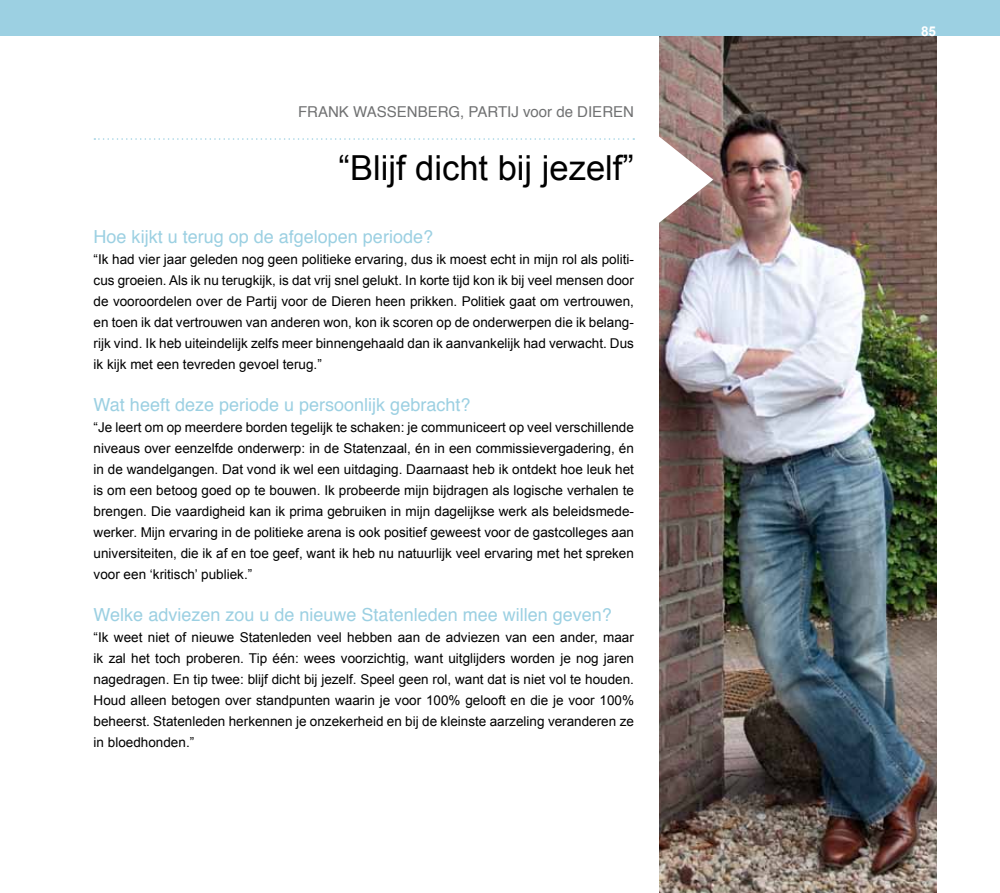
<style>
.page{position:relative;width:1000px;height:893px;background:#fff}
.page>*{position:absolute;margin:0;border:0;box-sizing:border-box;transform-origin:0 0}
.t1{font:34.5px "Arial";color:#000}
.t2{font:18px "Helvetica";color:#9cd0e2}
.t3{font:15px "Helvetica";color:#707172}
.t4{font:13.5px/21px "Arial";color:#000;text-align:justify}
.t5{font:700 13.5px "Arial";color:#fff}
</style>
<div class="page">
<img style="left:659px;top:35px;width:276px;height:858px">
<svg style="left:94px;top:138px;width:540px;height:2px"></svg>
<svg style="left:659px;top:136px;width:54px;height:87px"></svg>
<div style="left:0;top:0;width:999px;height:35px;background:#9cd0e2"></div>
<p class="t3" style="left:298px;top:100px;width:20px">Fran</p>
<p class="t3" style="left:339px;top:100px;width:40px">k Wassenberg</p>
<p class="t3" style="left:460px;top:100px;width:27px">, Partij</p>
<p class="t3" style="left:523px;top:100px;width:75px">voor de Dieren</p>
<h1 class="t1" style="left:338px;top:145px;width:297px">“Blijf dicht bij jezelf”</h1>
<h2 class="t2" style="left:94px;top:223px;width:341px">Hoe kijkt u terug op de afgelopen periode?</h2>
<p class="t4" style="left:94px;top:249px;width:542px">“Ik had vier jaar geleden nog geen politieke ervaring, dus ik moest echt in mijn rol als politi&shy;cus groeien. Als ik nu terugkijk, is dat vrij snel gelukt. In korte tijd kon ik bij veel mensen door de vooroordelen over de Partij voor de Dieren heen prikken. Politiek gaat om vertrouwen, en toen ik dat vertrouwen van anderen won, kon ik scoren op de onderwerpen die ik belang&shy;rijk vind. Ik heb uiteindelijk zelfs meer binnengehaald dan ik aanvankelijk had verwacht. Dus ik kijk met een tevreden gevoel terug.”</p>
<h2 class="t2" style="left:94px;top:391px;width:378px">Wat heeft deze periode u persoonlijk gebracht?</h2>
<p class="t4" style="left:94px;top:417px;width:542px">“Je leert om op meerdere borden tegelijk te schaken: je communiceert op veel verschillende niveaus over eenzelfde onderwerp: in de Statenzaal, én in een commissievergadering, én in de wandelgangen. Dat vond ik wel een uitdaging. Daarnaast heb ik ontdekt hoe leuk het is om een betoog goed op te bouwen. Ik probeerde mijn bijdragen als logische verhalen te brengen. Die vaardigheid kan ik prima gebruiken in mijn dagelijkse werk als beleidsmede&shy;werker. Mijn ervaring in de politieke arena is ook positief geweest voor de gastcolleges aan universiteiten, die ik af en toe geef, want ik heb nu natuurlijk veel ervaring met het spreken voor een ‘kritisch’ publiek.”</p>
<h2 class="t2" style="left:94px;top:601px;width:519px">Welke adviezen zou u de nieuwe Statenleden mee willen geven?</h2>
<p class="t4" style="left:94px;top:627px;width:542px">“Ik weet niet of nieuwe Statenleden veel hebben aan de adviezen van een ander, maar ik zal het toch proberen. Tip één: wees voorzichtig, want uitglijders worden je nog jaren nagedragen. En tip twee: blijf dicht bij jezelf. Speel geen rol, want dat is niet vol te houden.<br>Houd alleen betogen over standpunten waarin je voor 100% gelooft en die je voor 100% beheerst. Statenleden herkennen je onzekerheid en bij de kleinste aarzeling veranderen ze in bloedhonden.”</p>
<p class="t5" style="left:920px;top:22px;width:17px">85</p>
</div>
